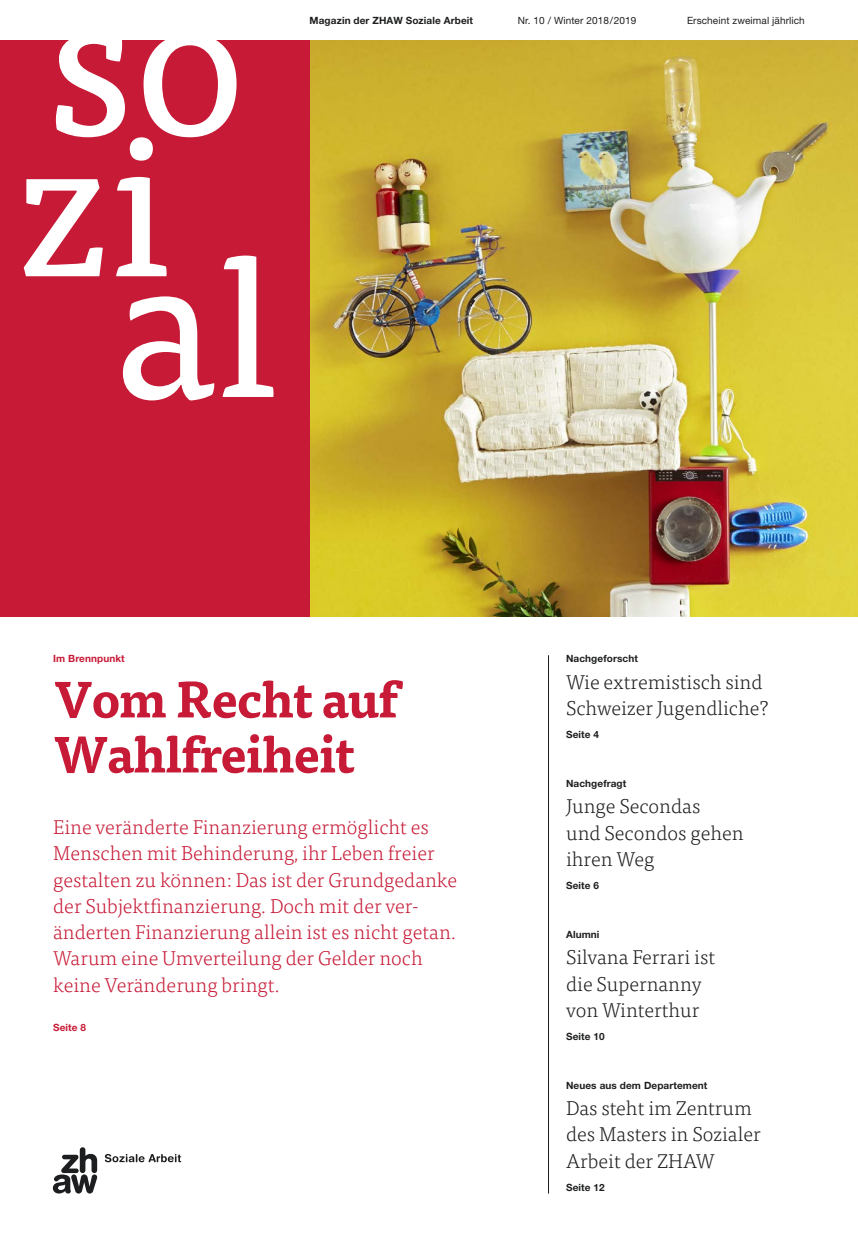
<style>
.page{position:relative;width:858px;height:1234px;background:#fff}
.page>*{position:absolute;margin:0;border:0;box-sizing:border-box;transform-origin:0 0}
.t1{font:700 50px/55px "Tisa OT";letter-spacing:-.02em;color:#c71a36}
.t2{font:300 20px/26.2px "Tisa OT";color:#c71a36}
.t3{font:300 20px/26.2px "Tisa OT";color:#1d1e1f}
.t4{font:700 10px "Helvetica Neue LT Std";letter-spacing:.01em;color:#1d1e1f}
.t5{font:10px "Helvetica Neue LT Std";letter-spacing:.01em;color:#1d1e1f}
.t6{font:700 10px "Helvetica Neue LT Std";letter-spacing:.01em;color:#c71a36}
</style>
<div class="page">
<img style="left:309px;top:40px;width:548px;height:577px">
<div style="left:0;top:40px;width:309px;height:577px;background:#c71a36"></div>
<svg style="left:24px;top:179px;width:79px;height:97px"></svg>
<div style="left:130px;top:137px;width:23px;height:24px;background:#fff;border-radius:50%"></div>
<svg style="left:116px;top:177px;width:157px;height:223px"></svg>
<svg style="left:56px;top:40px;width:180px;height:97px"></svg>
<svg style="left:53px;top:1147px;width:44px;height:47px"></svg>
<svg style="left:105px;top:1154px;width:76px;height:7px"></svg>
<hr style="left:548px;top:655px;width:1px;height:538px;background:#1d1e1f">
<p class="t4" style="left:309px;top:14px;width:165px">Magazin der ZHAW Soziale Arbeit</p>
<p class="t5" style="left:518px;top:14px;width:120px">Nr. 10 / Winter 2018/2019</p>
<p class="t5" style="left:687px;top:14px;width:119px">Erscheint zweimal jährlich</p>
<p class="t6" style="left:53px;top:652px;width:73px">Im Brennpunkt</p>
<h1 class="t1" style="left:53px;top:673px;width:346px">Vom Recht auf<br>Wahlfreiheit</h1>
<p class="t2" style="left:53px;top:814px;width:405px">Eine veränderte Finanzierung ermöglicht es Menschen mit Behinderung, ihr Leben freier gestalten zu können: Das ist der Grundgedanke der Subjektfinanzierung. Doch mit der ver&shy;änderten Finanzierung allein ist es nicht getan.<br>Warum eine Umverteilung der Gelder noch keine Veränderung bringt.</p>
<p class="t6" style="left:53px;top:1021px;width:35px">Seite 8</p>
<p class="t4" style="left:566px;top:652px;width:73px">Nachgeforscht</p>
<p class="t3" style="left:566px;top:668px;width:204px">Wie extremistisch sind<br>Schweizer Jugendliche?</p>
<p class="t4" style="left:566px;top:728px;width:35px">Seite 4</p>
<p class="t4" style="left:566px;top:777px;width:62px">Nachgefragt</p>
<p class="t3" style="left:566px;top:793px;width:179px">Junge Secondas<br>und Secondos gehen ihren Weg</p>
<p class="t4" style="left:566px;top:879px;width:35px">Seite 6</p>
<p class="t4" style="left:566px;top:928px;width:35px">Alumni</p>
<p class="t3" style="left:566px;top:944px;width:150px">Silvana Ferrari ist die Supernanny von Winterthur</p>
<p class="t4" style="left:566px;top:1030px;width:40px">Seite 10</p>
<p class="t4" style="left:566px;top:1078px;width:143px">Neues aus dem Departement</p>
<p class="t3" style="left:566px;top:1095px;width:196px">Das steht im Zentrum des Masters in Sozialer<br>Arbeit der ZHAW</p>
<p class="t4" style="left:566px;top:1180px;width:40px">Seite 12</p>
</div>
